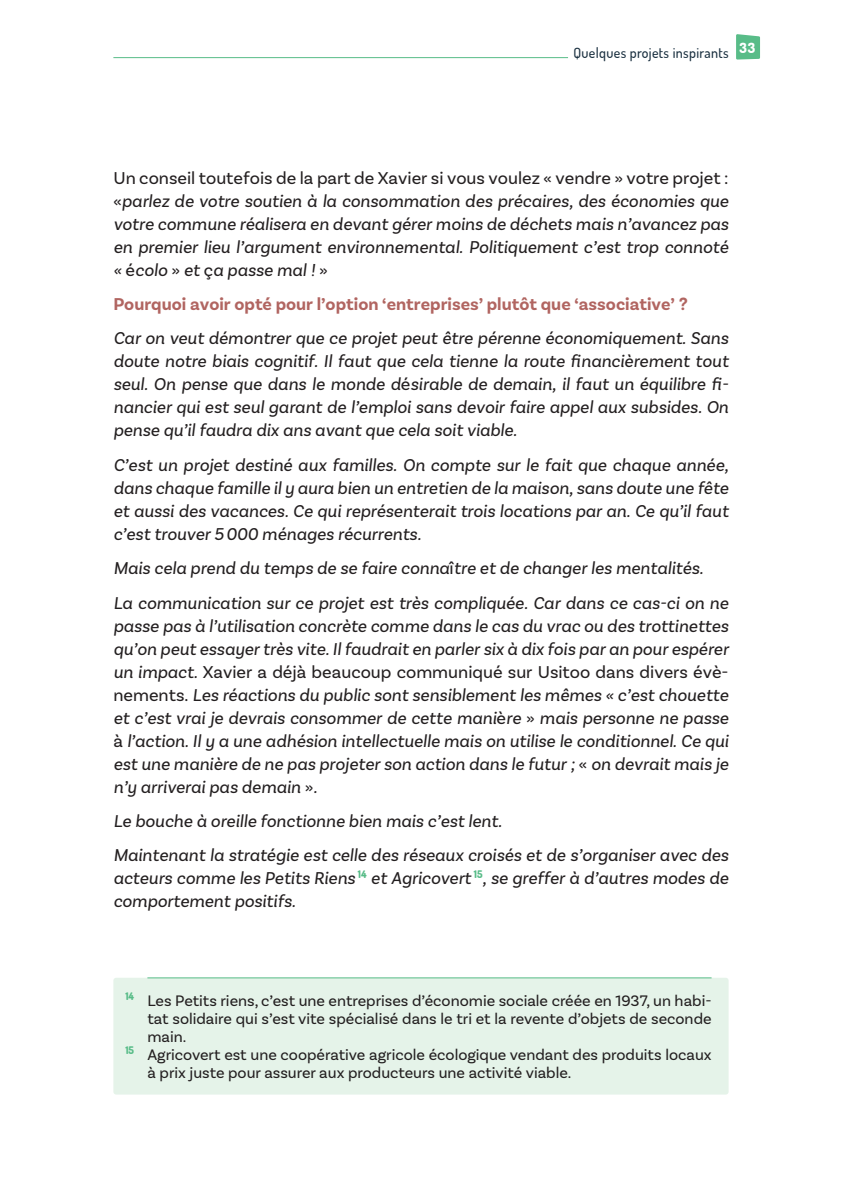
<style>
.page{position:relative;width:842px;height:1191px;background:#fff}
.page>*{position:absolute;margin:0;border:0;box-sizing:border-box;transform-origin:0 0}
.t1{font:italic 18px/23px "Basic Sans";color:#231f20;text-align:justify}
.t2{font:700 18px "Basic Sans";color:#b16561}
.t3{font:16px "Basic Sans";color:#231f20}
.t4{font:500 14px "Dosis";letter-spacing:.025em;color:#192f3f}
.s1{font-style:normal}
</style>
<div class="page">
<hr style="left:113px;top:57px;width:616px;height:1px;background:#58bc88">
<div style="left:568px;top:52px;width:166px;height:10px;background:#fff"></div>
<svg style="left:736px;top:34px;width:24px;height:26px"></svg>
<div style="left:113px;top:977px;width:616px;height:117px;background:#e5f3e9;border-radius:3px"></div>
<hr style="left:147px;top:977px;width:564px;height:1px;background:#58bc88">
<p class="t4" style="left:573px;top:43px;width:183px">Quelques projets inspirants <sup>33</sup></p>
<p class="t1" style="left:113px;top:166px;width:617px"><span class="s1">Un conseil toutefois de la part de Xavier si vous voulez « vendre » votre projet : «</span>parlez de votre soutien à la consommation des précaires, des économies que votre commune réalisera en devant gérer moins de déchets mais n’avancez pas en premier lieu l’argument environnemental. Politiquement c’est trop connoté « <span class="s1">é</span>colo <span class="s1">»</span> et <span class="s1">ç</span>a passe mal ! <span class="s1">»</span></p>
<p class="t2" style="left:113px;top:293px;width:576px">Pourquoi avoir opté pour l’option ‘entreprises’ plutôt que ‘associative’ ?</p>
<p class="t1" style="left:113px;top:327px;width:617px">Car on veut démontrer que ce projet peut être pérenne économiquement. Sans doute notre biais cognitif. Il faut que cela tienne la route financièrement tout seul. On pense que dans le monde d<span class="s1">é</span>sirable de demain, il faut un équilibre fi&shy;nancier qui est seul garant de l’emploi sans devoir faire appel aux subsides. On pense qu’il faudra dix ans avant que cela soit viable.</p>
<p class="t1" style="left:113px;top:453px;width:617px">C’est un projet destiné aux familles. On compte sur le fait que chaque année, dans chaque famille il y aura bien un entretien de la maison, sans doute une fête et aussi des vacances. Ce qui représenterait trois locations par an. Ce qu’il faut c’est trouver 5000 ménages récurrents.</p>
<p class="t1" style="left:113px;top:551px;width:617px;line-height:34.4px">Mais cela prend du temps de se faire conna<span class="s1">î</span>tre et de changer les mentalités.<br>La communication sur ce projet est très compliquée. Car dans ce cas-ci on ne</p>
<p class="t1" style="left:113px;top:614px;width:617px">passe pas à l’utilisation concrète comme dans le cas du vrac ou des trottinettes qu’on peut essayer très vite. Il faudrait en parler six à dix fois par an pour espérer un impact. <span class="s1">Xavier a déjà beaucoup communiqué sur Usitoo dans divers évè&shy;nements.</span> Les réactions du public sont sensiblement les mêmes « c’est chouette et c’est vrai je devrais consommer de cette mani<span class="s1">è</span>re <span class="s1">»</span> mais personne ne passe <span class="s1">à</span> l’action. Il y a une adhésion intellectuelle mais on utilise le conditionnel. Ce qui est une manière de ne pas projeter son action dans le futur ; <span class="s1">«</span> on devrait mais je n’y arriverai pas demain <span class="s1">»</span>.</p>
<p class="t1" style="left:113px;top:803px;width:617px;line-height:34.4px">Le bouche à oreille fonctionne bien mais c’est lent.<br>Maintenant la stratégie est celle des réseaux croisés et de s’organiser avec des</p>
<p class="t1" style="left:113px;top:866px;width:617px">acteurs comme les Petits Riens <sup>14</sup> et Agricovert <sup>15</sup>, se greffer à d’autres modes de comportement positifs.</p>
<p class="t3" style="left:125px;top:990px;width:588px"><sup>14</sup> Les Petits riens, c’est une entreprises d’économie sociale créée en 1937, un habi-</p>
<p class="t3" style="left:147px;top:1008px;width:566px">tat solidaire qui s’est vite spécialisé dans le tri et la revente d’objets de seconde</p>
<p class="t3" style="left:147px;top:1026px;width:40px">main.</p>
<p class="t3" style="left:125px;top:1044px;width:588px"><sup>15</sup> Agricovert est une coopérative agricole écologique vendant des produits locaux</p>
<p class="t3" style="left:147px;top:1062px;width:425px">à prix juste pour assurer aux producteurs une activité viable.</p>
</div>
